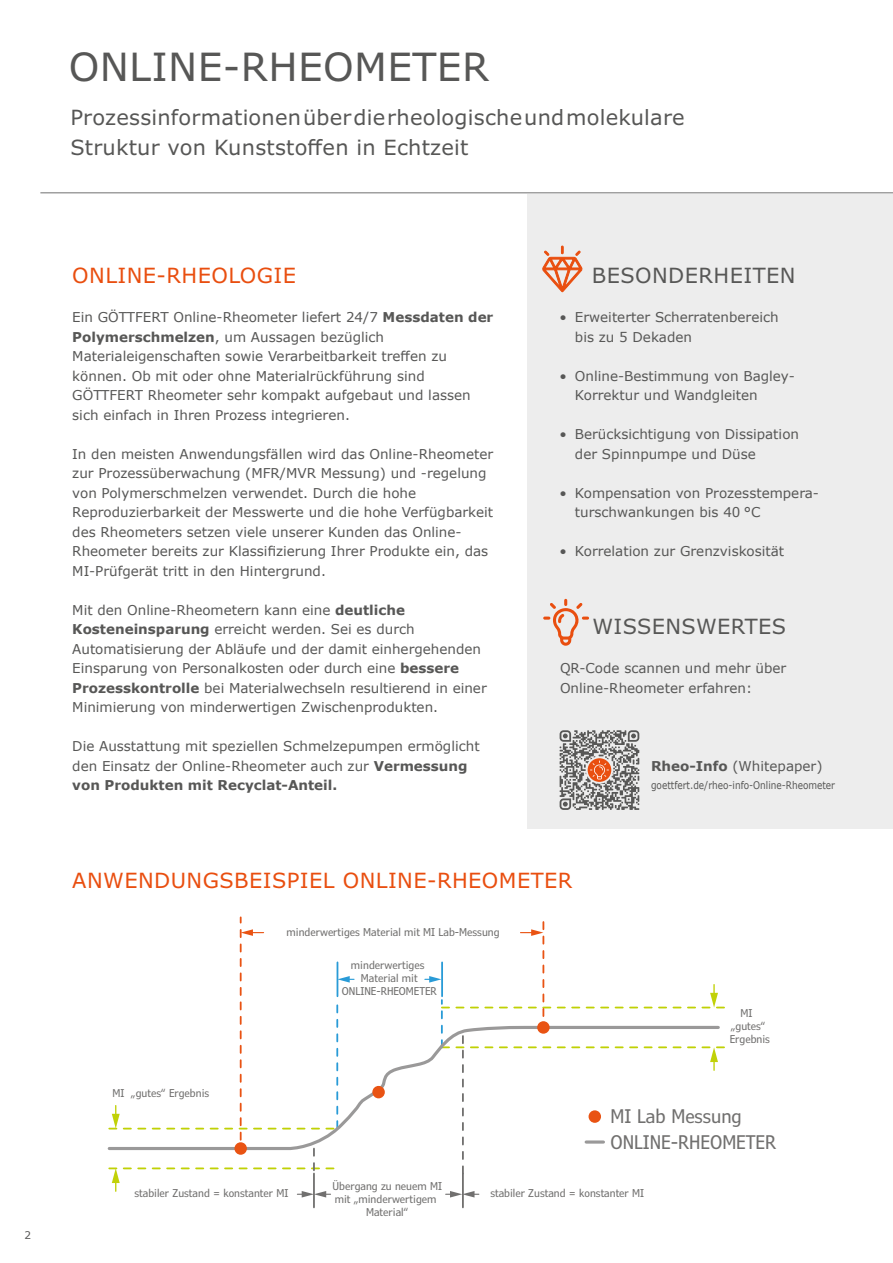
<style>
.page{position:relative;width:893px;height:1263px;background:#fff}
.page>*{position:absolute;margin:0;border:0;box-sizing:border-box;transform-origin:0 0}
.t1{font:39px "Verdana Pro";letter-spacing:.01em;color:#575756}
.t2{font:21px/30px "Verdana Pro";letter-spacing:.01em;color:#575756}
.t3{font:21px "Verdana Pro";letter-spacing:.02em;color:#e94e0f}
.t4{font:condensed 18.9px "Verdana Pro";color:#71706f}
.t5{font:13.5px/19.5px "Verdana";color:#575756}
.t6{font:condensed 10.8px/13px "Verdana Pro";color:#71706f;text-align:center}
.t7{font:10.5px "Verdana";color:#575756;scale:.85 1}
.t8{font:10.5px "Verdana";color:#575756}
.s1{font-weight:700}
</style>
<div class="page">
<div style="left:528px;top:194px;width:365px;height:635px;background:#ededed"></div>
<svg style="left:543px;top:599px;width:46px;height:47px"></svg>
<svg style="left:542px;top:246px;width:41px;height:46px"></svg>
<hr style="left:313px;top:1173px;width:2px;height:34px;background:#71706f">
<hr style="left:462px;top:1173px;width:2px;height:34px;background:#71706f">
<svg style="left:446px;top:1191px;width:33px;height:6px"></svg>
<svg style="left:107px;top:1061px;width:318px;height:89px"></svg>
<div style="left:372px;top:1086px;width:13px;height:12px;background:#e95313;border-radius:50%"></div>
<svg style="left:425px;top:921px;width:300px;height:252px"></svg>
<svg style="left:109px;top:917px;width:245px;height:280px"></svg>
<hr style="left:586px;top:1140px;width:17px;height:3px;background:#9a9999">
<svg style="left:560px;top:730px;width:79px;height:80px"></svg>
<hr style="left:40px;top:192px;width:853px;height:1px;background:#706f6f">
<h1 class="t1" style="left:69px;top:42px;width:422px">ONLINE-RHEOMETER</h1>
<h2 class="t2" style="left:70px;top:103px;width:616px">Prozessinformationen über die rheologische und molekulare<br>Struktur von Kunststoffen in Echtzeit</h2>
<p class="t8" style="left:25px;top:1228px;width:8px">2</p>
<h2 class="t3" style="left:72px;top:262px;width:225px">ONLINE-RHEOLOGIE</h2>
<p class="t5" style="left:72px;top:307px;width:423px">Ein GÖTTFERT Online-Rheometer liefert 24/7 <span class="s1">Messdaten der Polymerschmelzen</span>, um Aussagen bezüglich Materialeigenschaften sowie Verarbeitbarkeit treffen zu können. Ob mit oder ohne Materialrückführung sind GÖTTFERT Rheometer sehr kompakt aufgebaut und lassen sich einfach in Ihren Prozess integrieren.</p>
<p class="t5" style="left:72px;top:444px;width:422px">In den meisten Anwendungsfällen wird das Online-Rheometer zur Prozessüberwachung (MFR/MVR Messung) und -regelung von Polymerschmelzen verwendet. Durch die hohe Reproduzierbarkeit der Messwerte und die hohe Verfügbarkeit des Rheometers setzen viele unserer Kunden das Online-Rheometer bereits zur Klassifizierung Ihrer Produkte ein, das MI-Prüfgerät tritt in den Hintergrund.</p>
<p class="t5" style="left:72px;top:600px;width:416px">Mit den Online-Rheometern kann eine <span class="s1">deutliche Kosteneinsparung</span> erreicht werden. Sei es durch Automatisierung der Abläufe und der damit einhergehenden Einsparung von Personalkosten oder durch eine <span class="s1">bessere Prozesskontrolle</span> bei Materialwechseln resultierend in einer Minimierung von minderwertigen Zwischenprodukten.</p>
<p class="t5" style="left:72px;top:736px;width:409px">Die Ausstattung mit speziellen Schmelzepumpen ermöglicht den Einsatz der Online-Rheometer auch zur <span class="s1">Vermessung von Produkten mit Recyclat-Anteil.</span></p>
<h2 class="t2" style="left:592px;top:261px;width:205px">BESONDERHEITEN</h2>
<p class="t5" style="left:575px;top:307px;width:205px;text-indent:-15px">• Erweiterter Scherratenbereich bis zu 5 Dekaden</p>
<p class="t5" style="left:575px;top:366px;width:221px;text-indent:-15px">• Online-Bestimmung von Bagley-<br>Korrektur und Wandgleiten</p>
<p class="t5" style="left:575px;top:424px;width:226px;text-indent:-15px">• Berücksichtigung von Dissipation der Spinnpumpe und Düse</p>
<p class="t5" style="left:575px;top:483px;width:246px;text-indent:-15px">• Kompensation von Prozesstempera&shy;turschwankungen bis 40 °C</p>
<p class="t5" style="left:560px;top:541px;width:226px">• Korrelation zur Grenzviskosität</p>
<h2 class="t2" style="left:592px;top:612px;width:195px">WISSENSWERTES</h2>
<p class="t5" style="left:560px;top:658px;width:228px">QR-Code scannen und mehr über<br>Online-Rheometer erfahren:</p>
<p class="t5" style="left:651px;top:756px;width:173px"><span class="s1">Rheo-Info</span> (Whitepaper)</p>
<p class="t7" style="left:651px;top:778px;width:218px">goettfert.de/rheo-info-Online-Rheometer</p>
<h2 class="t3" style="left:72px;top:867px;width:502px">ANWENDUNGSBEISPIEL ONLINE-RHEOMETER</h2>
<p class="t6" style="left:287px;top:925px;width:214px">minderwertiges Material mit MI Lab-Messung</p>
<p class="t6" style="left:113px;top:1087px;width:98px">MI „gutes“ Ergebnis</p>
<p class="t6" style="left:342px;top:959px;width:96px">minderwertiges<br>Material mit<br>ONLINE-RHEOMETER</p>
<p class="t6" style="left:730px;top:1007px;width:42px;text-align:left;text-indent:11px">MI „gutes“<br>Ergebnis</p>
<h3 class="t4" style="left:610px;top:1104px;width:133px">MI Lab Messung</h3>
<h3 class="t4" style="left:610px;top:1129px;width:167px">ONLINE-RHEOMETER</h3>
<p class="t6" style="left:332px;top:1180px;width:111px">Übergang zu neuem MI mit „minderwertigem<br>Material“</p>
<p class="t6" style="left:135px;top:1187px;width:155px">stabiler Zustand = konstanter MI</p>
<p class="t6" style="left:490px;top:1187px;width:155px">stabiler Zustand = konstanter MI</p>
</div>
